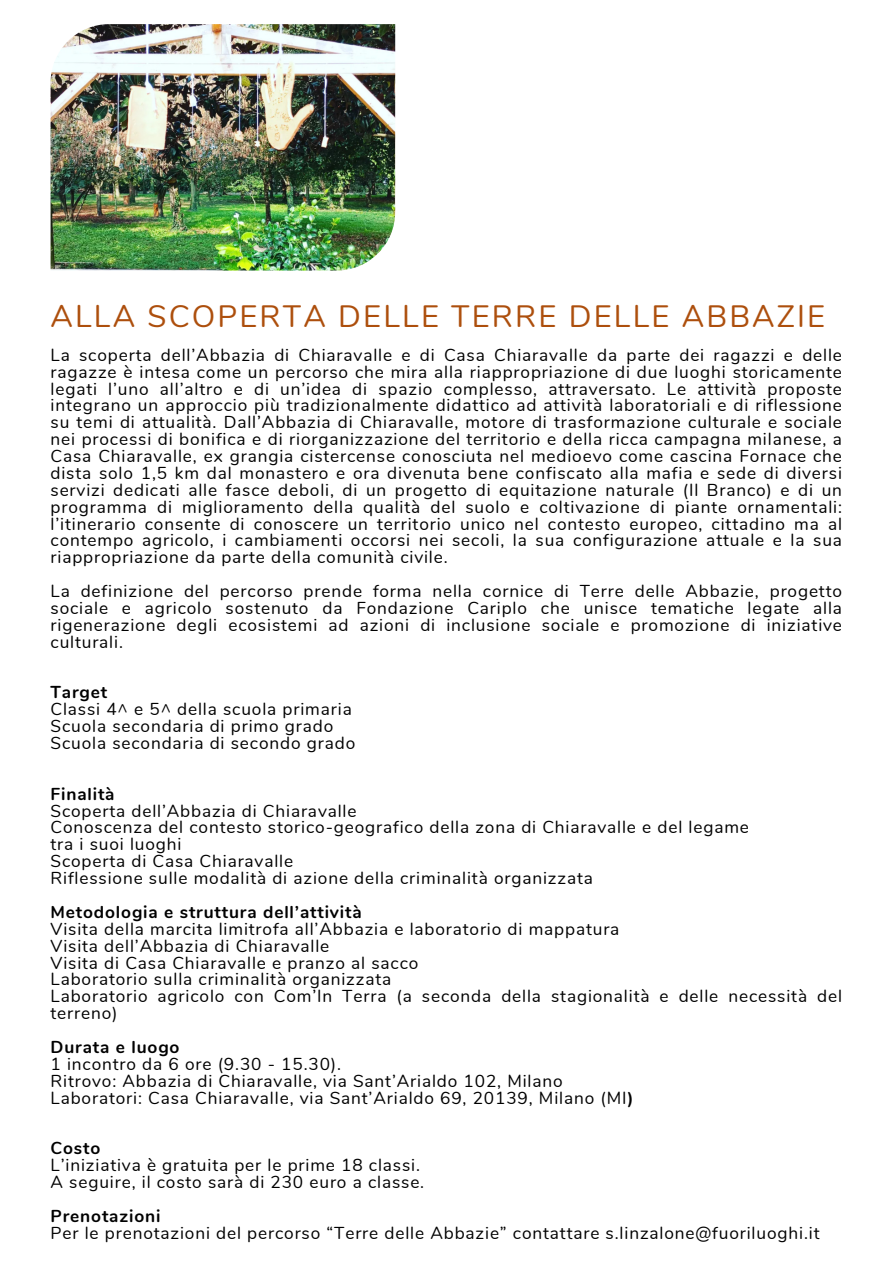
<style>
.page{position:relative;width:893px;height:1264px;background:#fff}
.page>*{position:absolute;margin:0;border:0;box-sizing:border-box;transform-origin:0 0}
.t1{font:30.9px "Nunito";letter-spacing:.07em;color:#ad4f0d}
.t2{font:17.25px/16.8px "Nunito";letter-spacing:.05em;color:#000;text-align:justify}
.t3{font:700 17.25px "Nunito";letter-spacing:.05em;color:#000}
.s1{font-weight:700}
</style>
<div class="page">
<img style="left:51px;top:24px;width:344px;height:246px">
<p class="t1" style="left:51px;top:295px;width:776px">ALLA SCOPERTA DELLE TERRE DELLE ABBAZIE</p>
<p class="t2" style="left:51px;top:346px;width:792px">La scoperta dell’Abbazia di Chiaravalle e di Casa Chiaravalle da parte dei ragazzi e delle ragazze è intesa come un percorso che mira alla riappropriazione di due luoghi storicamente legati l’uno all’altro e di un’idea di spazio complesso, attraversato. Le attività proposte integrano un approccio più tradizionalmente didattico ad attività laboratoriali e di riflessione su temi di attualità. Dall’Abbazia di Chiaravalle, motore di trasformazione culturale e sociale nei processi di bonifica e di riorganizzazione del territorio e della ricca campagna milanese, a Casa Chiaravalle, ex grangia cistercense conosciuta nel medioevo come cascina Fornace che dista solo 1,5 km dal monastero e ora divenuta bene confiscato alla mafia e sede di diversi servizi dedicati alle fasce deboli, di un progetto di equitazione naturale (Il Branco) e di un programma di miglioramento della qualità del suolo e coltivazione di piante ornamentali: l’itinerario consente di conoscere un territorio unico nel contesto europeo, cittadino ma al contempo agricolo, i cambiamenti occorsi nei secoli, la sua configurazione attuale e la sua riappropriazione da parte della comunità civile.</p>
<p class="t2" style="left:51px;top:583px;width:792px">La definizione del percorso prende forma nella cornice di Terre delle Abbazie, progetto sociale e agricolo sostenuto da Fondazione Cariplo che unisce tematiche legate alla rigenerazione degli ecosistemi ad azioni di inclusione sociale e promozione di iniziative culturali.</p>
<p class="t3" style="left:51px;top:681px;width:58px">Target</p>
<p class="t2" style="left:51px;top:701px;width:303px">Classi 4^ e 5^ della scuola primaria</p>
<p class="t2" style="left:51px;top:718px;width:284px">Scuola secondaria di primo grado</p>
<p class="t2" style="left:51px;top:735px;width:306px">Scuola secondaria di secondo grado</p>
<p class="t3" style="left:51px;top:782px;width:66px">Finalità</p>
<p class="t2" style="left:51px;top:802px;width:307px">Scoperta dell’Abbazia di Chiaravalle</p>
<p class="t2" style="left:51px;top:819px;width:700px">Conoscenza del contesto storico-geografico della zona di Chiaravalle e del legame</p>
<p class="t2" style="left:51px;top:836px;width:132px">tra i suoi luoghi</p>
<p class="t2" style="left:51px;top:853px;width:244px">Scoperta di Casa Chiaravalle</p>
<p class="t2" style="left:51px;top:870px;width:544px">Riflessione sulle modalità di azione della criminalità organizzata</p>
<p class="t3" style="left:51px;top:900px;width:312px">Metodologia e struttura dell’attività</p>
<p class="t2" style="left:51px;top:920px;width:570px">Visita della marcita limitrofa all’Abbazia e laboratorio di mappatura</p>
<p class="t2" style="left:51px;top:937px;width:280px">Visita dell’Abbazia di Chiaravalle</p>
<p class="t2" style="left:51px;top:954px;width:369px">Visita di Casa Chiaravalle e pranzo al sacco</p>
<p class="t2" style="left:51px;top:971px;width:342px">Laboratorio sulla criminalità organizzata</p>
<p class="t2" style="left:51px;top:988px;width:792px">Laboratorio agricolo con Com’In Terra (a seconda della stagionalità e delle necessità del terreno)</p>
<p class="t3" style="left:51px;top:1035px;width:130px">Durata e luogo</p>
<p class="t2" style="left:51px;top:1055px;width:292px">1 incontro da 6 ore (9.30 - 15.30).</p>
<p class="t2" style="left:51px;top:1072px;width:513px">Ritrovo: Abbazia di Chiaravalle, via Sant’Arialdo 102, Milano</p>
<p class="t2" style="left:51px;top:1089px;width:584px">Laboratori: Casa Chiaravalle, via Sant’Arialdo 69, 20139, Milano (MI<span class="s1">)</span></p>
<p class="t3" style="left:51px;top:1136px;width:51px">Costo</p>
<p class="t2" style="left:51px;top:1156px;width:371px">L’iniziativa è gratuita per le prime 18 classi.</p>
<p class="t2" style="left:51px;top:1173px;width:375px">A seguire, il costo sarà di 230 euro a classe.</p>
<p class="t3" style="left:51px;top:1204px;width:111px">Prenotazioni</p>
<p class="t2" style="left:51px;top:1224px;width:770px">Per le prenotazioni del percorso “Terre delle Abbazie” contattare s.linzalone@fuoriluoghi.it</p>
</div>
